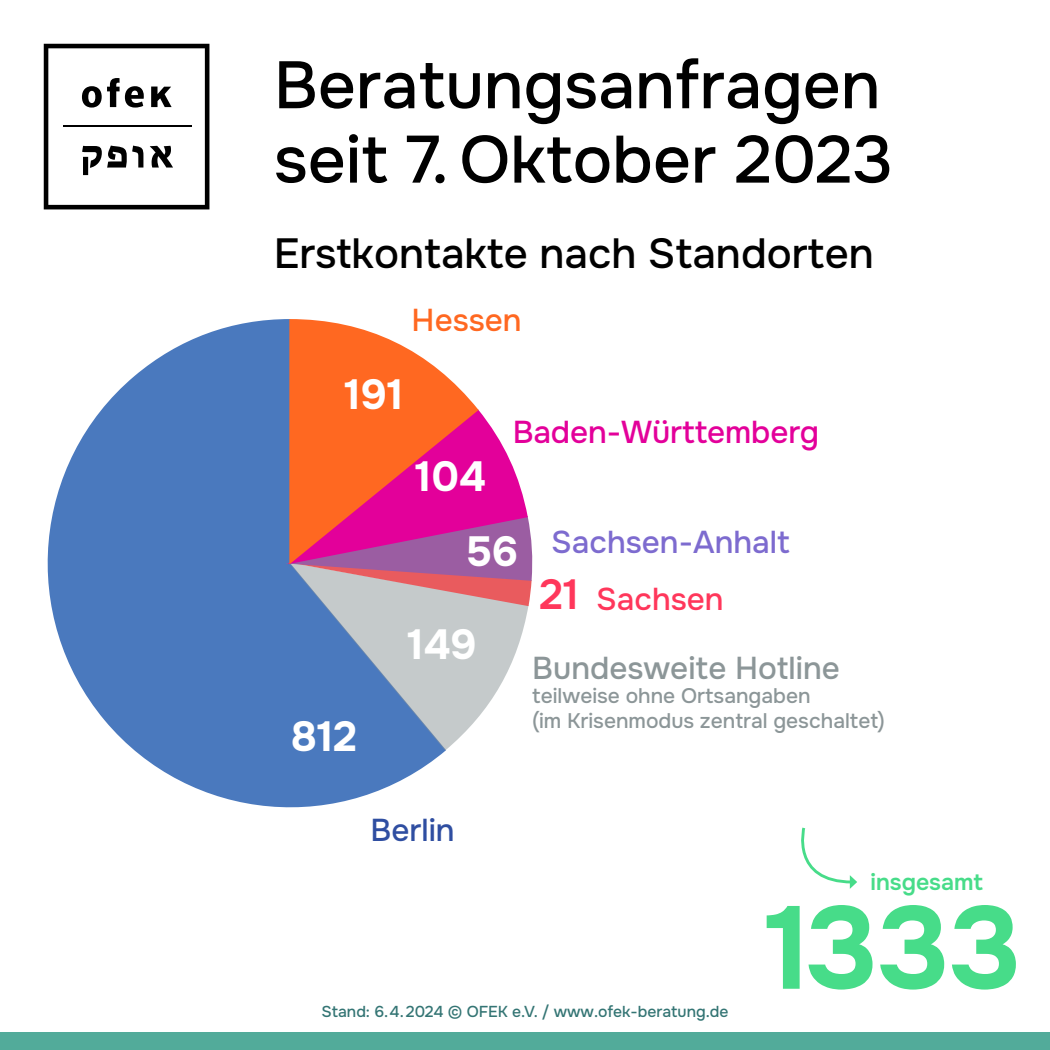
<style>
.page{position:relative;width:1050px;height:1050px;background:#fff}
.page>*{position:absolute;margin:0;border:0;box-sizing:border-box;transform-origin:0 0}
.t1{font:700 116.99px "Onest";color:#47dc89}
.Head{font:500 66.5px/74.4px "Onest";color:#000}
.t2{font:500 42px "Onest";color:#000}
.t3{font:700 42px "Onest";color:#fff}
.t4{font:600 42px "Onest";color:#ff375b}
.Daten_medium_24{font:500 31.5px "Onest";color:#8c9698}
.t5{font:500 31.5px "Onest";letter-spacing:-.005em;color:#e3009a}
.t6{font:500 31.5px "Onest";color:#7d6bcf}
.t7{font:500 31.5px "Onest";color:#ff375b}
.t8{font:500 31.5px "Onest";color:#2f4ea1}
.t9{font:500 31.5px "Onest";color:#ff6821}
.t10{font:600 23.1px "Onest";color:#47dc89}
.Daten_medium_24-2{font:500 21px "Onest";color:#8c9698}
.t11{font:500 15.75px "Onest";color:#347574}
</style>
<div class="page">
<div style="left:0;top:1032px;width:1050px;height:18px;background:#52ab9a"></div>
<svg style="left:44px;top:44px;width:165px;height:165px"></svg>
<hr style="left:63px;top:125px;width:129px;height:2px;background:#000">
<svg style="left:47px;top:319px;width:398px;height:489px;fill:#4a79be"></svg>
<svg style="left:288px;top:606px;width:241px;height:145px;background:#9aafcc"></svg>
<svg style="left:285px;top:409px;width:248px;height:197px;background:#c57eaf"></svg>
<svg style="left:289px;top:319px;width:190px;height:245px;background:#f05f60"></svg>
<svg style="left:801px;top:827px;width:56px;height:62px"></svg>
<p class="Head" style="left:274px;top:49px;width:621px">Beratungsanfragen seit 7. Oktober 2023</p>
<p class="t2" style="left:274px;top:228px;width:602px">Erstkontakte nach Standorten</p>
<p class="t9" style="left:412px;top:301px;width:112px">Hessen</p>
<p class="t3" style="left:345px;top:368px;width:60px">191</p>
<p class="t3" style="left:415px;top:450px;width:72px">104</p>
<p class="t5" style="left:513px;top:413px;width:308px">Baden-Württemberg</p>
<p class="t3" style="left:291px;top:709px;width:68px">812</p>
<p class="t3" style="left:466px;top:525px;width:54px">56</p>
<p class="t3" style="left:407px;top:618px;width:71px">149</p>
<p class="t6" style="left:551px;top:523px;width:240px">Sachsen-Anhalt</p>
<p class="t4" style="left:540px;top:569px;width:41px">21</p>
<p class="t7" style="left:596px;top:580px;width:129px">Sachsen</p>
<p class="Daten_medium_24" style="left:532px;top:648px;width:309px">Bundesweite Hotline</p>
<p class="Daten_medium_24-2" style="left:532px;top:683px;width:280px">teilweise ohne Ortsangaben</p>
<p class="Daten_medium_24-2" style="left:532px;top:707px;width:354px">(im Krisenmodus zentral geschaltet)</p>
<p class="t8" style="left:371px;top:811px;width:86px">Berlin</p>
<p class="t11" style="left:321px;top:1002px;width:409px">Stand: 6.4.2024 © OFEK e.V. / www.ofek-beratung.de</p>
<p class="t10" style="left:871px;top:868px;width:114px">insgesamt</p>
<p class="t1" style="left:765px;top:874px;width:258px">1333</p>
</div>
